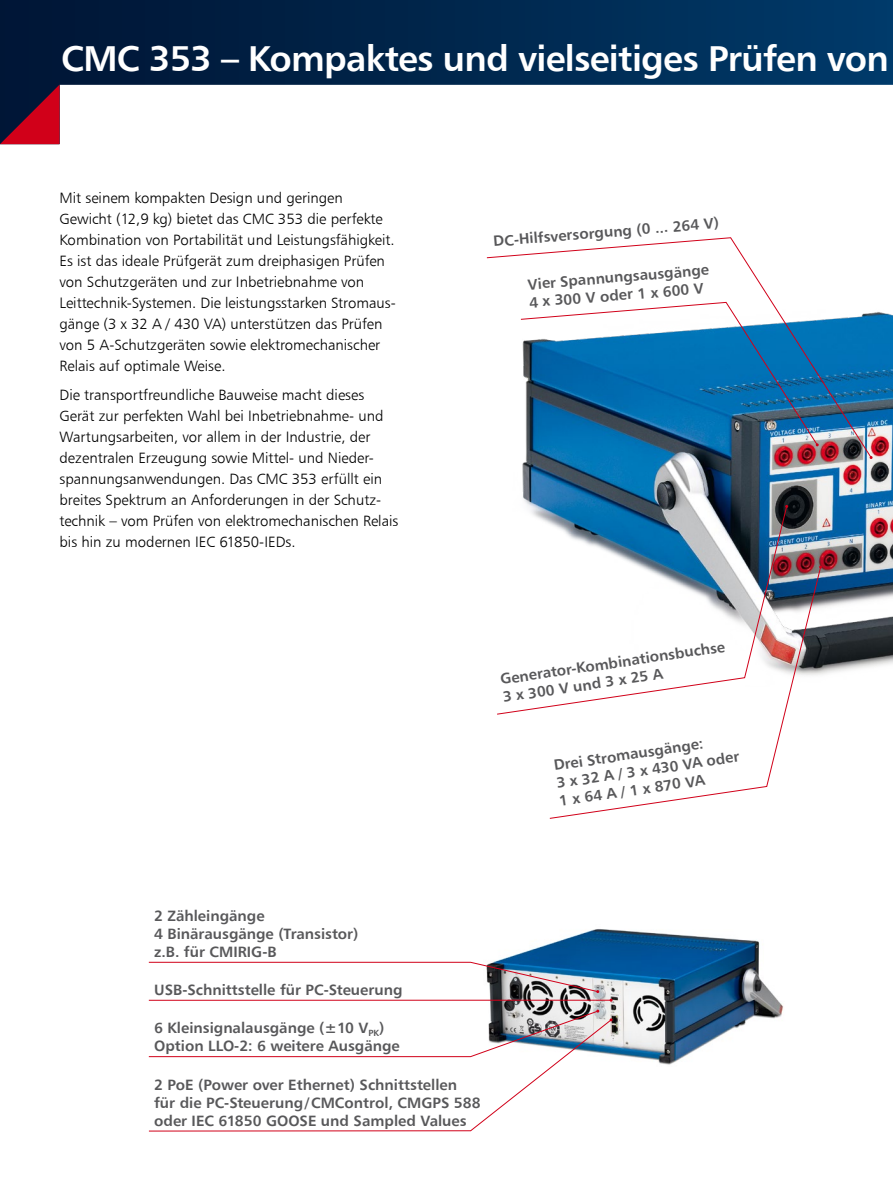
<style>
.page{position:relative;width:893px;height:1191px;background:#fff}
.page>*{position:absolute;margin:0;border:0;box-sizing:border-box;transform-origin:0 0}
.Headline_1{font:700 36px "OMICRON";letter-spacing:-.02em;color:#fff}
.Inhalt_Standard_Bloc{font:15px/21px "OMICRON";color:#000}
.Labeling{font:700 15px/18px "OMICRON";color:#58585a}
</style>
<div class="page">
<svg style="left:0;top:0;width:893px;height:85px;background:#00274d"></svg>
<svg style="left:0;top:85px;width:60px;height:59px;background:#680b28"></svg>
<img style="left:480px;top:929px;width:304px;height:136px">
<img style="left:522px;top:312px;width:371px;height:363px">
<svg style="left:549px;top:566px;width:272px;height:253px"></svg>
<svg style="left:497px;top:505px;width:291px;height:210px"></svg>
<svg style="left:486px;top:237px;width:386px;height:221px"></svg>
<svg style="left:148px;top:961px;width:451px;height:32px"></svg>
<svg style="left:149px;top:1018px;width:463px;height:113px"></svg>
<svg style="left:148px;top:1009px;width:451px;height:48px"></svg>
<hr style="left:149px;top:999px;width:462px;height:1px;background:#d10019">
<p class="Headline_1" style="left:61px;top:36px;width:829px">CMC 353 – Kompaktes und vielseitiges Prüfen von</p>
<p class="Inhalt_Standard_Bloc" style="left:60px;top:187px;width:338px">Mit seinem kompakten Design und geringen Gewicht (12,9 kg) bietet das CMC 353 die perfekte Kombination von Portabilität und Leistungsfähigkeit.<br>Es ist das ideale Prüfgerät zum dreiphasigen Prüfen von Schutzgeräten und zur Inbetriebnahme von Leittechnik-Systemen. Die leistungsstarken Stromaus&shy;gänge (3 x 32 A / 430 VA) unterstützen das Prüfen von 5 A-Schutzgeräten sowie elektromechanischer Relais auf optimale Weise.</p>
<p class="Inhalt_Standard_Bloc" style="left:60px;top:384px;width:340px">Die transportfreundliche Bauweise macht dieses Gerät zur perfekten Wahl bei Inbetriebnahme- und Wartungsarbeiten, vor allem in der Industrie, der dezentralen Erzeugung sowie Mittel- und Nieder&shy;spannungsanwendungen. Das CMC 353 erfüllt ein breites Spektrum an Anforderungen in der Schutz&shy;technik – vom Prüfen von elektromechanischen Relais bis hin zu modernen IEC 61850-IEDs.</p>
<p class="Labeling" style="left:493px;top:232px;width:228px;rotate:-5deg">DC-Hilfsversorgung (0 ... 264 V)</p>
<p class="Labeling" style="left:527px;top:275px;width:183px;rotate:-5deg">Vier Spannungsausgänge</p>
<p class="Labeling" style="left:528px;top:293px;width:176px;rotate:-5deg">4 x 300 V oder 1 x 600 V</p>
<p class="Labeling" style="left:499px;top:669px;width:229px;rotate:-8deg">Generator-Kombinationsbuchse</p>
<p class="Labeling" style="left:502px;top:687px;width:163px;rotate:-8deg">3 x 300 V und 3 x 25 A</p>
<p class="Labeling" style="left:553px;top:755px;width:152px;rotate:-8deg">Drei Stromausgänge:</p>
<p class="Labeling" style="left:555px;top:773px;width:186px;rotate:-8deg">3 x 32 A / 3 x 430 VA oder</p>
<p class="Labeling" style="left:558px;top:791px;width:149px;rotate:-8deg">1 x 64 A / 1 x 870 VA</p>
<p class="Labeling" style="left:154px;top:906px;width:112px">2 Zähleingänge</p>
<p class="Labeling" style="left:154px;top:924px;width:206px">4 Binärausgänge (Transistor)</p>
<p class="Labeling" style="left:154px;top:942px;width:124px">z.B. für CMIRIG-B</p>
<p class="Labeling" style="left:154px;top:980px;width:250px">USB-Schnittstelle für PC-Steuerung</p>
<p class="Labeling" style="left:154px;top:1018px;width:232px">6 Kleinsignalausgänge (±10 V<sub>PK</sub>)</p>
<p class="Labeling" style="left:154px;top:1036px;width:247px">Option LLO-2: 6 weitere Ausgänge</p>
<p class="Labeling" style="left:154px;top:1075px;width:328px">2 PoE (Power over Ethernet) Schnittstellen für die PC-Steuerung/CMControl, CMGPS 588 oder IEC 61850 GOOSE und Sampled Values</p>
</div>
